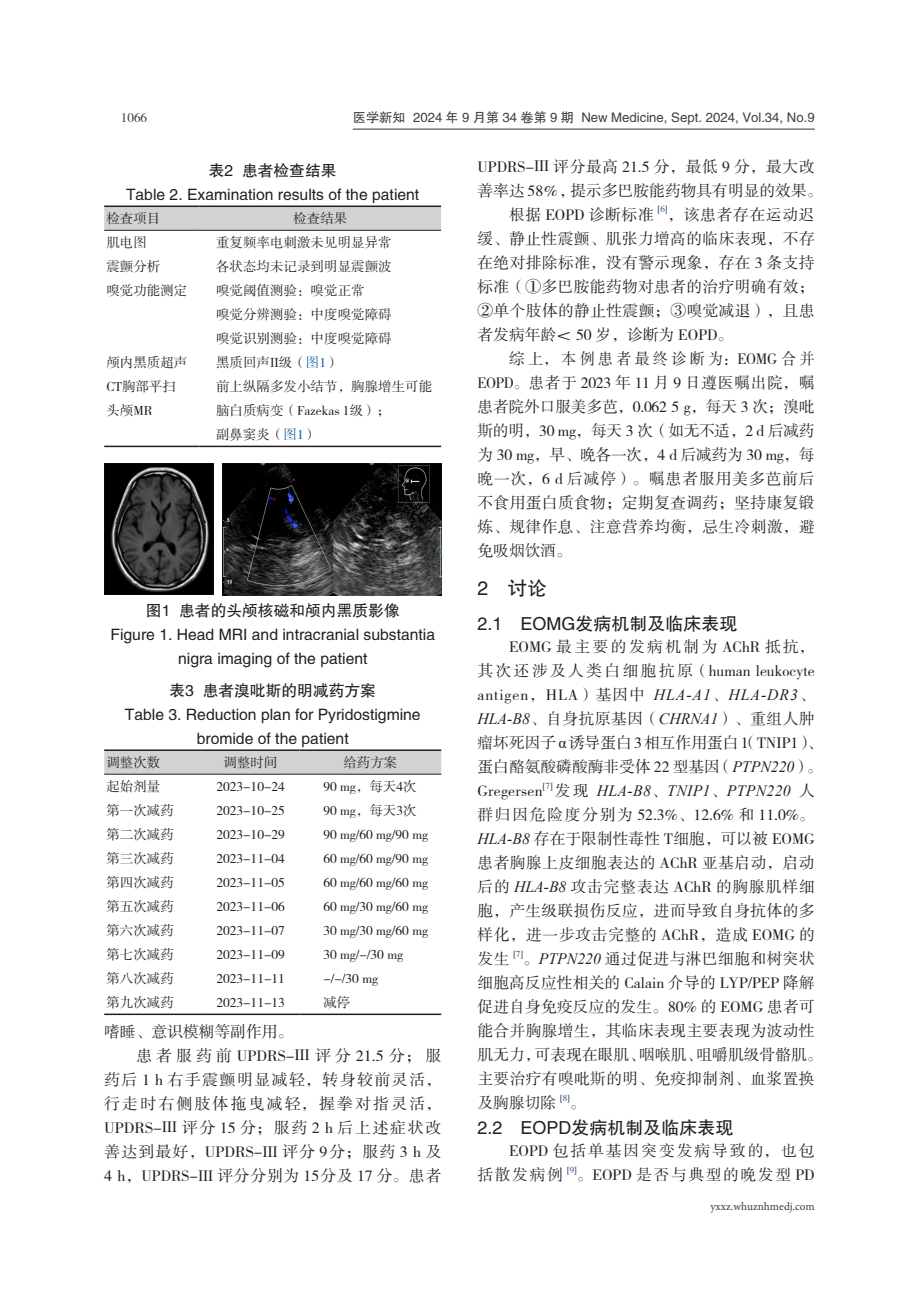
<style>
.page{position:relative;width:919px;height:1289px;background:#fff}
.page>*{position:absolute;margin:0;border:0;box-sizing:border-box;transform-origin:0 0}
._12_正文一级标题{font:19.5px "FZHTK GBK1 0";color:#231f20}
._13_正文二级标题{font:18px "FZHTK GBK1 0";color:#231f20}
._11_正文{font:15.75px/24px "FZSSK GBK1 0";letter-spacing:.02em;color:#231f20;text-align:justify}
._11_正文-2{font:15.75px/24px "FZSSK GBK1 0";color:#231f20}
._15_图表名{font:15.75px/24px "FZHTK GBK1 0";color:#231f20;text-align:center}
._11_正文-3{font:15.75px/24px "FZSSK GBK1 0";letter-spacing:.125em;color:#231f20}
._11_正文-4{font:15.75px "FZSSK GBK1 0";letter-spacing:.105em;color:#231f20}
._11_正文-5{font:15.75px "FZSSK GBK1 0";letter-spacing:.045em;color:#231f20}
._15_1_图表内容{font:13.5px "FZSSK GBK1 0";color:#231f20}
.t1{font:13.2px "FZHTK GBK1 0";color:#3e3e3f}
.t2{font:13.2px "FZSSK GBK1 0";color:#3e3e3f}
.t3{font:11.25px "Minion Pro";color:#3e3e3f}
._11_正文-6{font:9.15px "FZSSK GBK1 0";color:#231f20}
.s1{font-family:"Times New Roman"}
.s2{color:#175d9e}
.s3{font-family:"Times New Roman";font-style:italic}
</style>
<div class="page">
<hr style="left:353px;top:129px;width:461px;height:1px;background:#3e3e3f">
<div style="left:104px;top:207px;width:337px;height:23px;background:#d1d2d4"></div>
<hr style="left:104px;top:230px;width:95px;height:1px;background:#231f20">
<hr style="left:199px;top:230px;width:242px;height:1px;background:#231f20">
<hr style="left:104px;top:205px;width:95px;height:2px;background:#231f20">
<hr style="left:199px;top:205px;width:242px;height:2px;background:#231f20">
<hr style="left:104px;top:445px;width:95px;height:2px;background:#231f20">
<hr style="left:199px;top:445px;width:242px;height:2px;background:#231f20">
<img style="left:104px;top:464px;width:109px;height:131px">
<img style="left:222px;top:463px;width:219px;height:132px">
<div style="left:104px;top:751px;width:337px;height:22px;background:#d1d2d4"></div>
<hr style="left:104px;top:773px;width:98px;height:1px;background:#231f20">
<hr style="left:202px;top:773px;width:97px;height:1px;background:#231f20">
<hr style="left:299px;top:773px;width:142px;height:1px;background:#231f20">
<hr style="left:104px;top:749px;width:98px;height:2px;background:#231f20">
<hr style="left:202px;top:749px;width:97px;height:2px;background:#231f20">
<hr style="left:299px;top:749px;width:142px;height:2px;background:#231f20">
<hr style="left:104px;top:1013px;width:98px;height:2px;background:#231f20">
<hr style="left:202px;top:1013px;width:97px;height:2px;background:#231f20">
<hr style="left:299px;top:1013px;width:142px;height:2px;background:#231f20">
<p class="t2" style="left:121px;top:111px;width:28px">1066</p>
<p class="t1" style="left:353px;top:111px;width:463px">医学新知 2024 年 9 月第 34 卷第 9 期 New Medicine, Sept. 2024, Vol.34, No.9</p>
<p class="_15_图表名" style="left:209px;top:159px;width:129px">表2 患者检查结果</p>
<p class="_15_图表名" style="left:126px;top:183px;width:295px">Table 2. Examination results of the patient</p>
<p class="_15_1_图表内容" style="left:106px;top:211px;width:55px">检查项目</p>
<p class="_15_1_图表内容" style="left:293px;top:211px;width:55px">检查结果</p>
<p class="_15_1_图表内容" style="left:106px;top:235px;width:42px">肌电图</p>
<p class="_15_1_图表内容" style="left:216px;top:235px;width:177px">重复频率电刺激未见明显异常</p>
<p class="_15_1_图表内容" style="left:106px;top:259px;width:55px">震颤分析</p>
<p class="_15_1_图表内容" style="left:216px;top:259px;width:177px">各状态均未记录到明显震颤波</p>
<p class="_15_1_图表内容" style="left:106px;top:283px;width:82px">嗅觉功能测定</p>
<p class="_15_1_图表内容" style="left:216px;top:283px;width:150px">嗅觉阈值测验：嗅觉正常</p>
<p class="_15_1_图表内容" style="left:216px;top:307px;width:177px">嗅觉分辨测验：中度嗅觉障碍</p>
<p class="_15_1_图表内容" style="left:216px;top:331px;width:177px">嗅觉识别测验：中度嗅觉障碍</p>
<p class="_15_1_图表内容" style="left:106px;top:355px;width:82px">颅内黑质超声</p>
<p class="_15_1_图表内容" style="left:216px;top:355px;width:125px">黑质回声<span class="s1">Ⅱ</span>级（<span class="s2">图1</span>）</p>
<p class="_15_1_图表内容" style="left:106px;top:379px;width:71px">CT胸部平扫</p>
<p class="_15_1_图表内容" style="left:216px;top:379px;width:217px">前上纵隔多发小结节，胸腺增生可能</p>
<p class="_15_1_图表内容" style="left:106px;top:403px;width:48px">头颅MR</p>
<p class="_15_1_图表内容" style="left:216px;top:403px;width:176px">脑白质病变（Fazekas 1级）；</p>
<p class="_15_1_图表内容" style="left:216px;top:427px;width:103px">副鼻窦炎（<span class="s2">图1</span>）</p>
<p class="_15_图表名" style="left:146px;top:598px;width:255px">图1 患者的头颅核磁和颅内黑质影像</p>
<p class="_15_图表名" style="left:111px;top:622px;width:326px">Figure 1. Head MRI and intracranial substantia nigra imaging of the patient</p>
<p class="_15_图表名" style="left:169px;top:678px;width:208px">表3 患者溴吡斯的明减药方案</p>
<p class="_15_图表名" style="left:125px;top:702px;width:297px">Table 3. Reduction plan for Pyridostigmine bromide of the patient</p>
<p class="_15_1_图表内容" style="left:106px;top:755px;width:55px">调整次数</p>
<p class="_15_1_图表内容" style="left:223px;top:755px;width:55px">调整时间</p>
<p class="_15_1_图表内容" style="left:343px;top:755px;width:55px">给药方案</p>
<p class="_15_1_图表内容" style="left:106px;top:779px;width:55px">起始剂量</p>
<p class="_15_1_图表内容" style="left:216px;top:779px;width:70px">2023-10-24</p>
<p class="_15_1_图表内容" style="left:323px;top:779px;width:95px">90 mg，每天4次</p>
<p class="_15_1_图表内容" style="left:106px;top:803px;width:69px">第一次减药</p>
<p class="_15_1_图表内容" style="left:216px;top:803px;width:70px">2023-10-25</p>
<p class="_15_1_图表内容" style="left:323px;top:803px;width:95px">90 mg，每天3次</p>
<p class="_15_1_图表内容" style="left:106px;top:827px;width:69px">第二次减药</p>
<p class="_15_1_图表内容" style="left:216px;top:827px;width:70px">2023-10-29</p>
<p class="_15_1_图表内容" style="left:323px;top:827px;width:106px">90 mg/60 mg/90 mg</p>
<p class="_15_1_图表内容" style="left:106px;top:851px;width:69px">第三次减药</p>
<p class="_15_1_图表内容" style="left:216px;top:851px;width:70px">2023-11-04</p>
<p class="_15_1_图表内容" style="left:323px;top:851px;width:106px">60 mg/60 mg/90 mg</p>
<p class="_15_1_图表内容" style="left:106px;top:875px;width:69px">第四次减药</p>
<p class="_15_1_图表内容" style="left:216px;top:875px;width:70px">2023-11-05</p>
<p class="_15_1_图表内容" style="left:323px;top:875px;width:106px">60 mg/60 mg/60 mg</p>
<p class="_15_1_图表内容" style="left:106px;top:899px;width:69px">第五次减药</p>
<p class="_15_1_图表内容" style="left:216px;top:899px;width:70px">2023-11-06</p>
<p class="_15_1_图表内容" style="left:323px;top:899px;width:106px">60 mg/30 mg/60 mg</p>
<p class="_15_1_图表内容" style="left:106px;top:923px;width:69px">第六次减药</p>
<p class="_15_1_图表内容" style="left:216px;top:923px;width:70px">2023-11-07</p>
<p class="_15_1_图表内容" style="left:323px;top:923px;width:106px">30 mg/30 mg/60 mg</p>
<p class="_15_1_图表内容" style="left:106px;top:947px;width:69px">第七次减药</p>
<p class="_15_1_图表内容" style="left:216px;top:947px;width:70px">2023-11-09</p>
<p class="_15_1_图表内容" style="left:323px;top:947px;width:81px">30 mg/-/30 mg</p>
<p class="_15_1_图表内容" style="left:106px;top:971px;width:69px">第八次减药</p>
<p class="_15_1_图表内容" style="left:216px;top:971px;width:70px">2023-11-11</p>
<p class="_15_1_图表内容" style="left:323px;top:971px;width:56px">-/-/30 mg</p>
<p class="_15_1_图表内容" style="left:106px;top:995px;width:69px">第九次减药</p>
<p class="_15_1_图表内容" style="left:216px;top:995px;width:70px">2023-11-13</p>
<p class="_15_1_图表内容" style="left:323px;top:995px;width:28px">减停</p>
<p class="_11_正文-2" style="left:104px;top:1020px;width:191px">嗜睡、意识模糊等副作用。</p>
<p class="_11_正文" style="left:104px;top:1044px;width:339px;text-indent:32px">患者服药前 UPDRS-<span class="s1">Ⅲ</span> 评分 21.5 分；服药后 1 h 右手震颤明显减轻，转身较前灵活，行走时右侧肢体拖曳减轻，握拳对指灵活，UPDRS-<span class="s1">Ⅲ</span> 评分 15 分；服药 2 h 后上述症状改善达到最好，UPDRS-<span class="s1">Ⅲ</span> 评分 9分；服药 3 h 及4 h，UPDRS-<span class="s1">Ⅲ</span> 评分分别为 15分及 17 分。患者</p>
<p class="_11_正文-2" style="left:477px;top:155px;width:346px">UPDRS-<span class="s1">Ⅲ</span> 评分最高 21.5 分，最低 9 分，最大改善率达 58％，提示多巴胺能药物具有明显的效果。</p>
<p class="_11_正文-5" style="left:509px;top:206px;width:146px">根据 EOPD 诊断标准</p>
<p class="_11_正文-6" style="left:657px;top:204px;width:11px">[<span class="s2">6</span>]</p>
<p class="_11_正文" style="left:477px;top:203px;width:339px;text-indent:190px">，该患者存在运动迟缓、静止性震颤、肌张力增高的临床表现，不存在绝对排除标准，没有警示现象，存在 3 条支持标准（①多巴胺能药物对患者的治疗明确有效；②单个肢体的静止性震颤；③嗅觉减退），且患者发病年龄＜ 50 岁，诊断为 EOPD。</p>
<p class="_11_正文" style="left:477px;top:347px;width:339px;text-indent:32px">综上，本例患者最终诊断为：EOMG合并EOPD。患者于 2023 年 11 月 9 日遵医嘱出院，嘱患者院外口服美多芭，0.062 5 g，每天 3 次；溴吡斯的明，30 mg，每天 3 次（如无不适，2 d 后减药为 30 mg，早、晚各一次，4 d 后减药为 30 mg，每晚一次，6 d 后减停）。嘱患者服用美多芭前后不食用蛋白质食物；定期复查调药；坚持康复锻炼、规律作息、注意营养均衡，忌生冷刺激，避免吸烟饮酒。</p>
<p class="_12_正文一级标题" style="left:477px;top:577px;width:71px">2 讨论</p>
<p class="_13_正文二级标题" style="left:477px;top:613px;width:261px">2.1 EOMG发病机制及临床表现</p>
<p class="_11_正文-2" style="left:477px;top:635px;width:346px;text-indent:32px">EOMG 最主要的发病机制为 AChR 抵抗，其次还涉及人类白细胞抗原（human leukocyte antigen，HLA）基因中 <span class="s3">HLA-A1</span>、<span class="s3">HLA-DR3</span>、<br><span class="s3">HLA-B8</span>、自身抗原基因（<span class="s3">CHRNA1</span>）、重组人肿瘤坏死因子<span class="s1">α</span>诱导蛋白 3 相互作用蛋白 1（TNIP1）、蛋白酪氨酸磷酸酶非受体 22 型基因（<span class="s3">PTPN220</span>）。<br>Gregersen</p>
<p class="_11_正文-6" style="left:543px;top:780px;width:11px">[<span class="s2">7</span>]</p>
<p class="_11_正文" style="left:477px;top:779px;width:339px;text-indent:77px">发现 <span class="s3">HLA-B8</span>、<span class="s3">TNIP1</span>、<span class="s3">PTPN220</span> 人群归因危险度分别为 52.3%、12.6% 和 11.0%。<span class="s3">HLA-B8</span> 存在于限制性毒性 T细胞，可以被 EOMG患者胸腺上皮细胞表达的 AChR 亚基启动，启动后的 <span class="s3">HLA-B8</span> 攻击完整表达 AChR 的胸腺肌样细胞，产生级联损伤反应，进而导致自身抗体的多样化，进一步攻击完整的 AChR，造成 EOMG 的发生</p>
<p class="_11_正文-6" style="left:513px;top:948px;width:11px">[<span class="s2">7</span>]</p>
<p class="_11_正文" style="left:477px;top:947px;width:346px;text-align:left;text-indent:46px">。<span class="s3">PTPN220</span> 通过促进与淋巴细胞和树突状细胞高反应性相关的 Calain 介导的 LYP/PEP 降解促进自身免疫反应的发生。80% 的 EOMG 患者可能合并胸腺增生，其临床表现主要表现为波动性肌无力，可表现在眼肌、咽喉肌、咀嚼肌级骨骼肌。主要治疗有嗅吡斯的明、免疫抑制剂、血浆置换及胸腺切除</p>
<p class="_11_正文-6" style="left:560px;top:1092px;width:11px">[<span class="s2">8</span>]</p>
<p class="_11_正文" style="left:569px;top:1091px;width:17px">。</p>
<p class="_13_正文二级标题" style="left:477px;top:1117px;width:257px">2.2 EOPD发病机制及临床表现</p>
<p class="_11_正文-3" style="left:477px;top:1139px;width:339px;text-indent:32px">EOPD 包括单基因突变发病导致的，也包括散发病例</p>
<p class="_11_正文-6" style="left:567px;top:1164px;width:11px">[<span class="s2">9</span>]</p>
<p class="_11_正文-4" style="left:576px;top:1166px;width:239px">。EOPD 是否与典型的晚发型 PD</p>
<p class="t3" style="left:710px;top:1198px;width:106px">yxxz.whuznhmedj.com</p>
</div>
